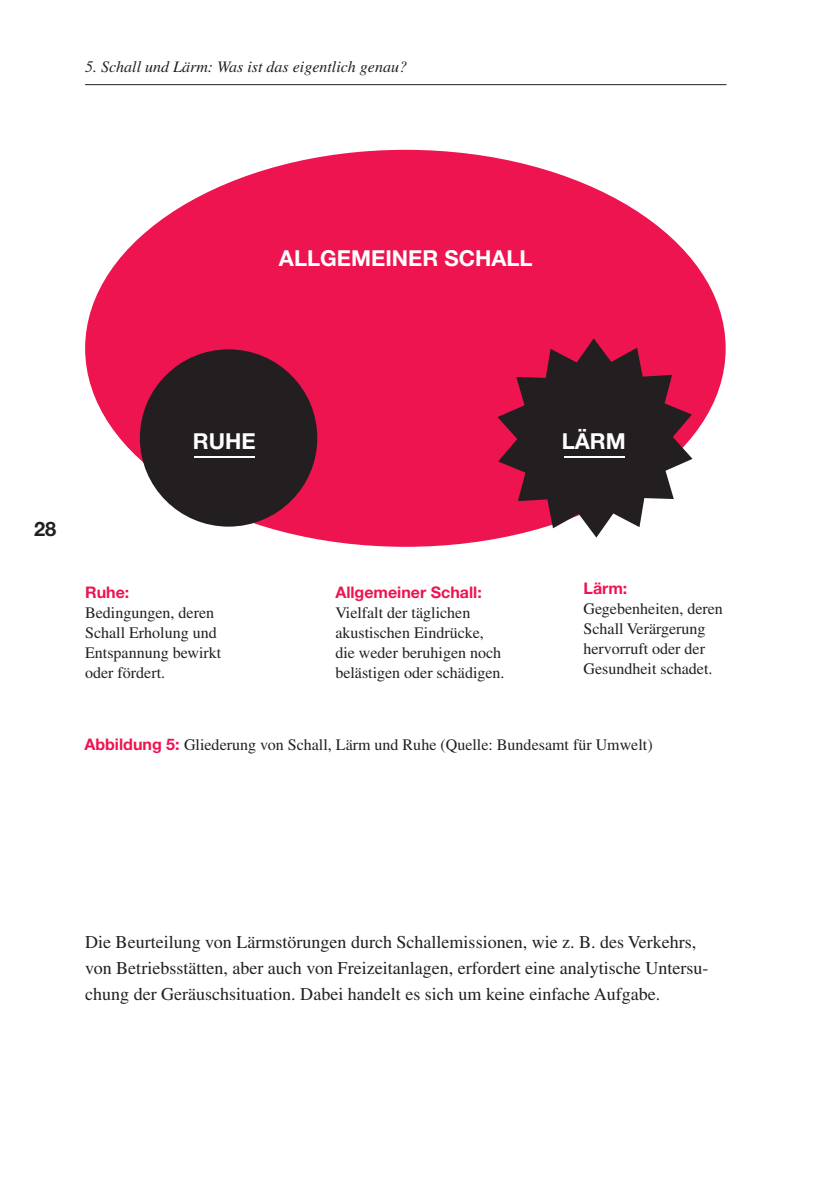
<style>
.page{position:relative;width:840px;height:1191px;background:#fff}
.page>*{position:absolute;margin:0;border:0;box-sizing:border-box;transform-origin:0 0}
.t1{font:700 22px "Helvetica Neue";color:#fff}
.t2{font:700 20px "Helvetica Neue";color:#231f20}
.t3{font:18px/26px "Times";color:#231f20}
.t4{font:16px/20px "Times";color:#231f20}
.t5{font:italic 16px "Times";color:#231f20}
.t6{font:700 16px "Helvetica Neue";color:#ed1450}
.s1{font-family:"Helvetica Neue";font-weight:700;color:#ed1450}
</style>
<div class="page">
<hr style="left:85px;top:84px;width:641px;height:1px;background:#231f20">
<div style="left:85px;top:150px;width:640px;height:397px;background:#ed1450;border-radius:50%"></div>
<div style="left:140px;top:349px;width:177px;height:177px;background:#231f20;border-radius:50%"></div>
<svg style="left:497px;top:338px;width:195px;height:199px"></svg>
<hr style="left:194px;top:456px;width:60px;height:2px;background:#fff">
<hr style="left:564px;top:456px;width:60px;height:2px;background:#fff">
<p class="t5" style="left:85px;top:58px;width:323px">5. Schall und Lärm: Was ist das eigentlich genau?</p>
<p class="t1" style="left:279px;top:245px;width:255px">ALLGEMEINER SCHALL</p>
<p class="t1" style="left:193px;top:428px;width:64px">RUHE</p>
<p class="t1" style="left:561px;top:428px;width:65px">LÄRM</p>
<p class="t2" style="left:34px;top:516px;width:24px">28</p>
<p class="t6" style="left:85px;top:582px;width:46px">Ruhe:</p>
<p class="t4" style="left:85px;top:602px;width:130px">Bedingungen, deren</p>
<p class="t4" style="left:85px;top:622px;width:133px">Schall Erholung und</p>
<p class="t4" style="left:85px;top:642px;width:138px">Entspannung bewirkt</p>
<p class="t4" style="left:85px;top:662px;width:81px">oder fördert.</p>
<p class="t6" style="left:335px;top:582px;width:148px">Allgemeiner Schall:</p>
<p class="t4" style="left:335px;top:602px;width:136px">Vielfalt der täglichen</p>
<p class="t4" style="left:335px;top:622px;width:171px">akustischen Eindrücke, die weder beruhigen noch belästigen oder schädigen.</p>
<p class="t6" style="left:583px;top:578px;width:45px">Lärm:</p>
<p class="t4" style="left:583px;top:598px;width:141px">Gegebenheiten, deren</p>
<p class="t4" style="left:583px;top:618px;width:123px">Schall Verärgerung</p>
<p class="t4" style="left:583px;top:638px;width:123px">hervorruft oder der</p>
<p class="t4" style="left:583px;top:658px;width:130px">Gesundheit schadet.</p>
<p class="t4" style="left:84px;top:734px;width:569px"><span class="s1">Abbildung 5:</span> Gliederung von Schall, Lärm und Ruhe (Quelle: Bundesamt für Umwelt)</p>
<p class="t3" style="left:85px;top:928px;width:624px">Die Beurteilung von Lärmstörungen durch Schallemissionen, wie z. B. des Verkehrs, von Betriebsstätten, aber auch von Freizeitanlagen, erfordert eine analytische Untersu&shy;chung der Geräuschsituation. Dabei handelt es sich um keine einfache Aufgabe.</p>
</div>
